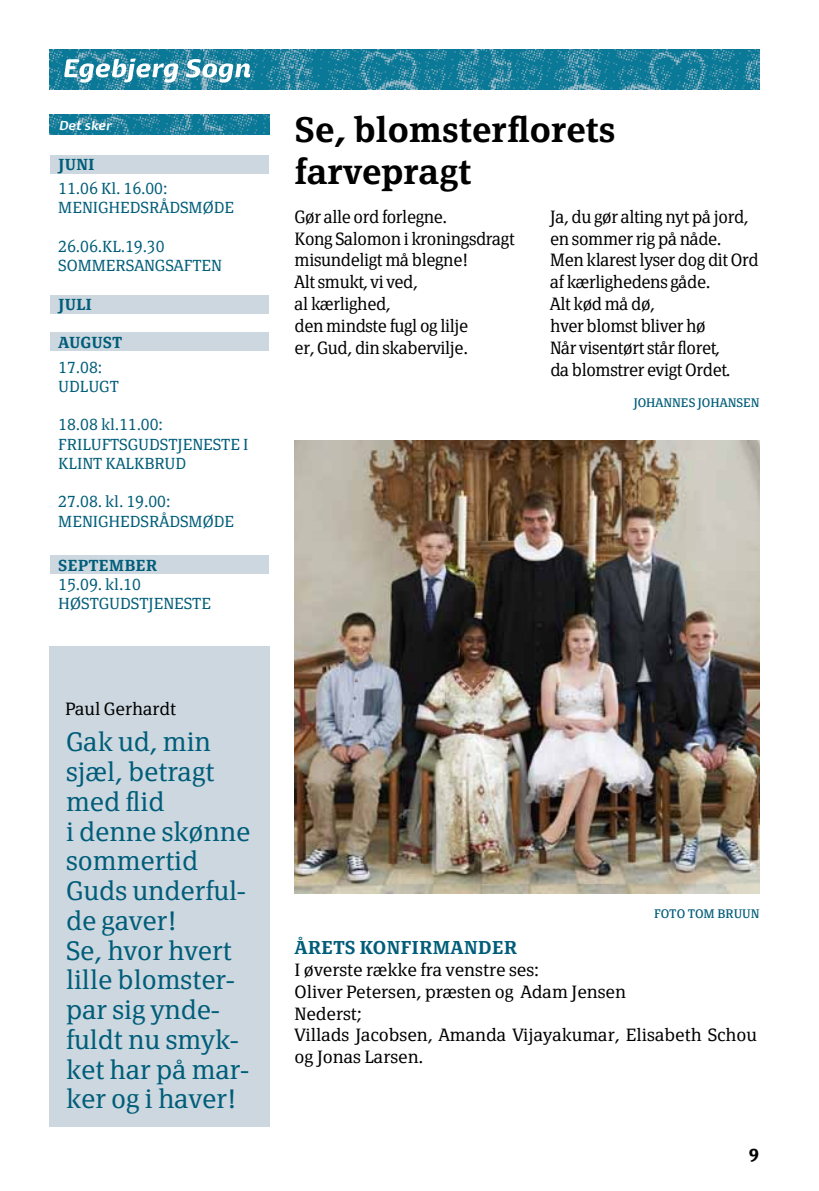
<style>
.page{position:relative;width:819px;height:1191px;background:#fff}
.page>*{position:absolute;margin:0;border:0;box-sizing:border-box;transform-origin:0 0}
.t1{font:600 35px/42px "Page Serif";color:#000}
.t2{font:300 26.25px/29.8px "Page Serif TF";color:#005d79}
.t3{font:600 18.38px "Page Serif TF";color:#005d79}
.t4{font:300 17.5px/21.9px "Page Serif TF";letter-spacing:-.02em;color:#000;scale:.95 1}
.t5{font:300 17.5px/21.9px "Page Serif TF";color:#000}
.t6{font:700 17.5px "Page Serif";color:#000}
.t7{font:300 15.75px/19.2px "Page Serif TF";color:#005d79}
.t8{font:600 15.75px "Page Serif TF";color:#005d79}
.t9{font:12.25px "Page Serif";color:#005d79}
.t10{font:italic 700 12.25px "Dancer TF";color:#fff}
</style>
<div class="page">
<img style="left:50px;top:50px;width:709px;height:39px">
<svg style="left:64px;top:58px;width:114px;height:25px"></svg>
<svg style="left:186px;top:59px;width:64px;height:24px"></svg>
<img style="left:50px;top:115px;width:219px;height:20px">
<div style="left:50px;top:646px;width:220px;height:480px;background:#ccd7df"></div>
<div style="left:50px;top:555px;width:218px;height:19px;background:#ccd7df"></div>
<div style="left:50px;top:332px;width:218px;height:19px;background:#ccd7df"></div>
<div style="left:50px;top:295px;width:218px;height:19px;background:#ccd7df"></div>
<div style="left:50px;top:155px;width:219px;height:19px;background:#ccd7df"></div>
<img style="left:294px;top:440px;width:465px;height:454px">
<p class="t10" style="left:59px;top:118px;width:54px">Det sker</p>
<p class="t8" style="left:58px;top:155px;width:36px">JUNI</p>
<p class="t7" style="left:58px;top:179px;width:177px">11.06 Kl. 16.00:<br>MENIGHEDSRÅDSMØDE</p>
<p class="t7" style="left:58px;top:237px;width:165px">26.06.KL.19.30<br>SOMMERSANGSAFTEN</p>
<p class="t8" style="left:58px;top:295px;width:34px">JULI</p>
<p class="t8" style="left:58px;top:333px;width:23px">AUGUS</p>
<p class="t8" style="left:112px;top:333px;width:12px">T</p>
<p class="t7" style="left:58px;top:357px;width:62px">17.08:<br>UDLUGT</p>
<p class="t7" style="left:58px;top:415px;width:191px">18.08 kl.11.00:<br>FRILUFTSGUDSTJENESTE I<br>KLINT KALKBRUD</p>
<p class="t7" style="left:58px;top:492px;width:177px">27.08. kl. 19.00:<br>MENIGHEDSRÅDSMØDE</p>
<p class="t8" style="left:58px;top:555px;width:11px">SEP</p>
<p class="t8" style="left:88px;top:555px;width:23px">TEMBER</p>
<p class="t7" style="left:58px;top:574px;width:154px">15.09. kl.10<br>HØSTGUDSTJENESTE</p>
<p class="t5" style="left:65px;top:698px;width:112px">Paul Gerhardt</p>
<h2 class="t2" style="left:66px;top:727px;width:186px">Gak ud, min sjæl, betragt med flid<br>i denne skønne sommertid<br>Guds underful&shy;de gaver!<br>Se, hvor hvert lille blomster&shy;par sig ynde&shy;fuldt nu smyk&shy;ket har på mar&shy;ker og i haver!</h2>
<h1 class="t1" style="left:294px;top:108px;width:323px">Se, blomsterflorets farvepragt</h1>
<p class="t4" style="left:294px;top:205px;width:162px">Gør alle ord forlegne.</p>
<p class="t4" style="left:550px;top:205px;width:210px">Ja, du gør alting nyt på jord,</p>
<p class="t4" style="left:294px;top:227px;width:233px">Kong Salomon i kroningsdragt</p>
<p class="t4" style="left:550px;top:227px;width:182px">en sommer rig på nåde.</p>
<p class="t4" style="left:294px;top:249px;width:185px">misundeligt må blegne!</p>
<p class="t4" style="left:550px;top:249px;width:221px">Men klarest lyser dog dit Ord</p>
<p class="t4" style="left:294px;top:271px;width:131px">Alt smukt, vi ved,</p>
<p class="t4" style="left:550px;top:271px;width:170px">af kærlighedens gåde.</p>
<p class="t4" style="left:294px;top:293px;width:103px">al kærlighed,</p>
<p class="t4" style="left:550px;top:293px;width:112px">Alt kød må dø,</p>
<p class="t4" style="left:294px;top:315px;width:184px">den mindste fugl og lilje</p>
<p class="t4" style="left:550px;top:315px;width:165px">hver blomst bliver hø</p>
<p class="t4" style="left:294px;top:337px;width:184px">er, Gud, din skabervilje.</p>
<p class="t4" style="left:550px;top:337px;width:191px">Når visentørt står floret, da blomstrer evigt Ordet.</p>
<p class="t9" style="left:633px;top:396px;width:127px">JOHANNES JOHANSEN</p>
<p class="t9" style="left:654px;top:906px;width:107px">FOTO TOM BRUUN</p>
<p class="t3" style="left:294px;top:936px;width:131px">ÅRETS KONFIRM</p>
<p class="t3" style="left:450px;top:936px;width:42px">ANDER</p>
<p class="t5" style="left:294px;top:958px;width:464px">I øverste række fra venstre ses:<br>Oliver Petersen, præsten og Adam Jensen<br>Nederst;<br>Villads Jacobsen, Amanda Vijayakumar, Elisabeth Schou og Jonas Larsen.</p>
<p class="t6" style="left:748px;top:1141px;width:12px">9</p>
</div>
